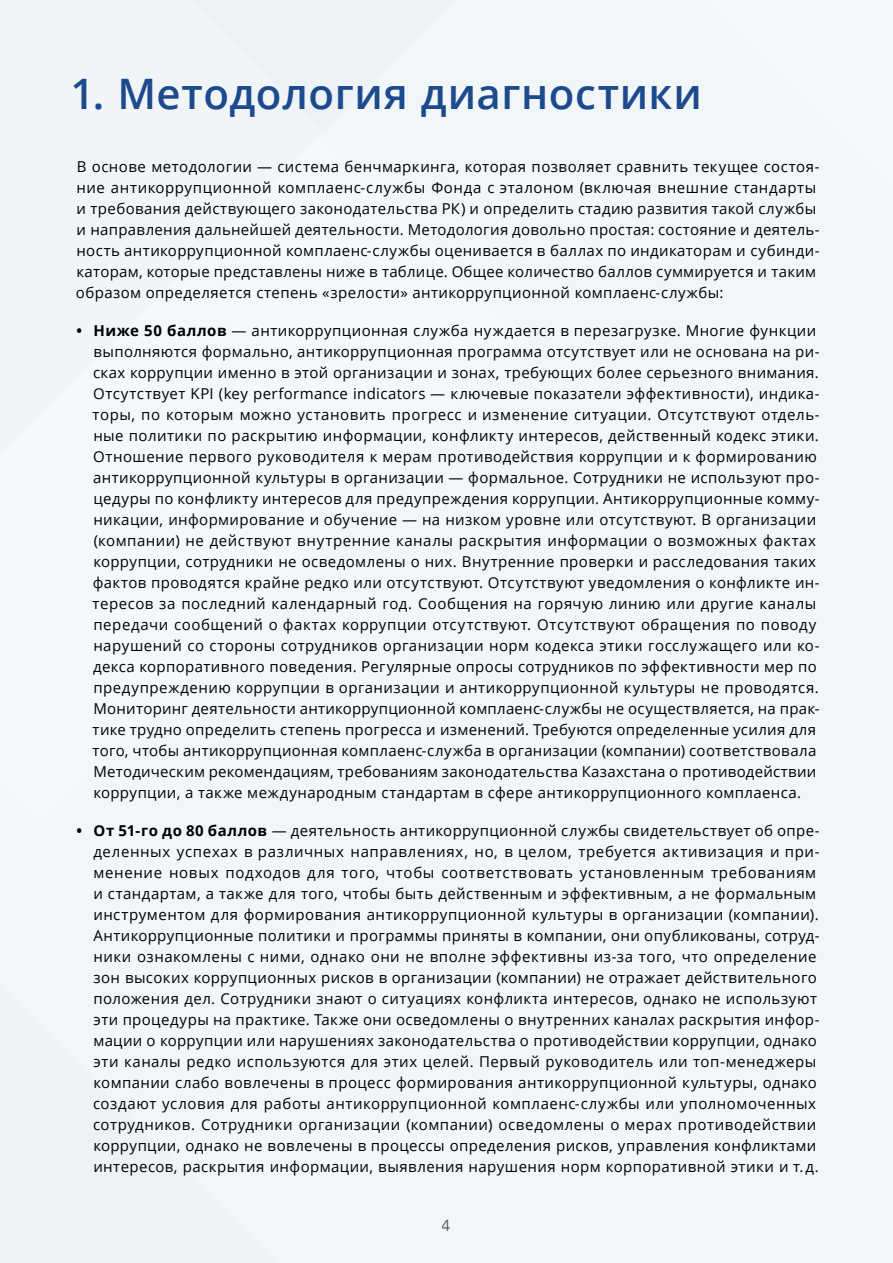
<style>
.page{position:relative;width:893px;height:1263px;background:#f1f6f9}
.page>*{position:absolute;margin:0;border:0;box-sizing:border-box;transform-origin:0 0}
.t1{font:600 42px "Open Sans";letter-spacing:.015em;color:#1c4a8c}
.t2{font:15.75px "Open Sans";color:#636363}
.t3{font:15px/21px "Open Sans";letter-spacing:.03em;color:#000}
.s1{font-weight:700}
</style>
<div class="page">
<div style="left:0;top:0;width:529px;height:828px;background:#f1f6f9"></div>
<div style="left:697px;top:0;width:196px;height:375px;background:#f1f6f9"></div>
<h1 class="t1" style="left:70px;top:65px;width:633px">1. Методология диагностики</h1>
<p class="t3" style="left:76px;top:156px;width:745px">В основе методологии — система бенчмаркинга, которая позволяет сравнить текущее состоя&shy;ние антикоррупционной комплаенс-службы Фонда с эталоном (включая внешние стандарты и требования действующего законодательства РК) и определить стадию развития такой службы и направления дальнейшей деятельности. Методология довольно простая: состояние и деятель&shy;ность антикоррупционной комплаенс-службы оценивается в баллах по индикаторам и субинди&shy;каторам, которые представлены ниже в таблице. Общее количество баллов суммируется и таким образом определяется степень «зрелости» антикоррупционной комплаенс-службы:</p>
<p class="t3" style="left:93px;top:320px;width:729px;text-indent:-16px"><span class="s1">• Ниже 50 баллов</span> — антикоррупционная служба нуждается в перезагрузке. Многие функции выполняются формально, антикоррупционная программа отсутствует или не основана на ри&shy;сках коррупции именно в этой организации и зонах, требующих более серьезного внимания.<br>Отсутствует KPI (key performance indicators — ключевые показатели эффективности), индика&shy;торы, по которым можно установить прогресс и изменение ситуации. Отсутствуют отдель&shy;ные политики по раскрытию информации, конфликту интересов, действенный кодекс этики.<br>Отношение первого руководителя к мерам противодействия коррупции и к формированию антикоррупционной культуры в организации — формальное. Сотрудники не используют про&shy;цедуры по конфликту интересов для предупреждения коррупции. Антикоррупционные комму&shy;никации, информирование и обучение — на низком уровне или отсутствуют. В организации (компании) не действуют внутренние каналы раскрытия информации о возможных фактах коррупции, сотрудники не осведомлены о них. Внутренние проверки и расследования таких фактов проводятся крайне редко или отсутствуют. Отсутствуют уведомления о конфликте ин&shy;тересов за последний календарный год. Сообщения на горячую линию или другие каналы передачи сообщений о фактах коррупции отсутствуют. Отсутствуют обращения по поводу нарушений со стороны сотрудников организации норм кодекса этики госслужащего или ко&shy;декса корпоративного поведения. Регулярные опросы сотрудников по эффективности мер по предупреждению коррупции в организации и антикоррупционной культуры не проводятся.<br>Мониторинг деятельности антикоррупционной комплаенс-службы не осуществляется, на прак&shy;тике трудно определить степень прогресса и изменений. Требуются определенные усилия для того, чтобы антикоррупционная комплаенс-служба в организации (компании) соответствовала Методическим рекомендациям, требованиям законодательства Казахстана о противодействии коррупции, а также международным стандартам в сфере антикоррупционного комплаенса.</p>
<p class="t3" style="left:93px;top:820px;width:728px;text-indent:-16px"><span class="s1">• От 51-го до 80 баллов</span> — деятельность антикоррупционной службы свидетельствует об опре&shy;деленных успехах в различных направлениях, но, в целом, требуется активизация и при&shy;менение новых подходов для того, чтобы соответствовать установленным требованиям и стандартам, а также для того, чтобы быть действенным и эффективным, а не формальным инструментом для формирования антикоррупционной культуры в организации (компании).<br>Антикоррупционные политики и программы приняты в компании, они опубликованы, сотруд&shy;ники ознакомлены с ними, однако они не вполне эффективны из-за того, что определение зон высоких коррупционных рисков в организации (компании) не отражает действительного положения дел. Сотрудники знают о ситуациях конфликта интересов, однако не используют эти процедуры на практике. Также они осведомлены о внутренних каналах раскрытия инфор&shy;мации о коррупции или нарушениях законодательства о противодействии коррупции, однако эти каналы редко используются для этих целей. Первый руководитель или топ-менеджеры компании слабо вовлечены в процесс формирования антикоррупционной культуры, однако создают условия для работы антикоррупционной комплаенс-службы или уполномоченных сотрудников. Сотрудники организации (компании) осведомлены о мерах противодействии коррупции, однако не вовлечены в процессы определения рисков, управления конфликтами интересов, раскрытия информации, выявления нарушения норм корпоративной этики и т. д.</p>
<p class="t2" style="left:442px;top:1214px;width:11px">4</p>
</div>
